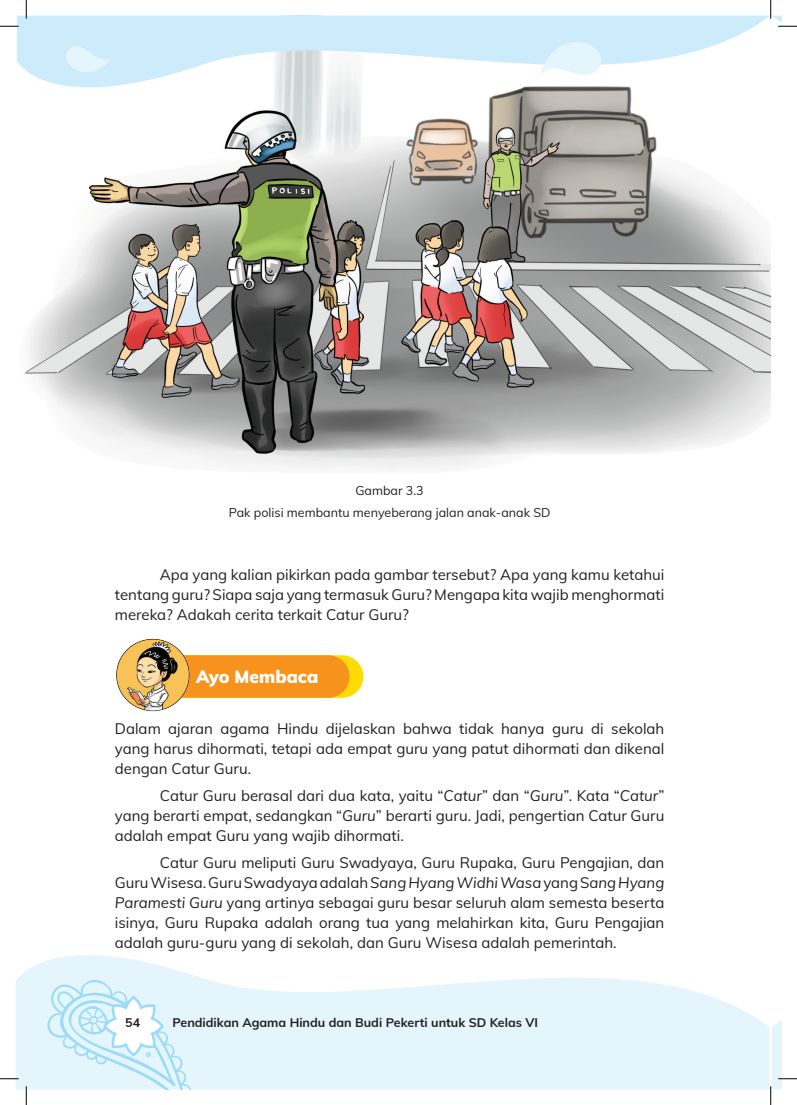
<style>
.page{position:relative;width:797px;height:1105px;background:#fff}
.page>*{position:absolute;margin:0;border:0;box-sizing:border-box;transform-origin:0 0}
.t1{font:900 17.5px "Mulish";color:#fff}
.t2{font:15px/20px "Mulish";color:#231f20;text-align:justify}
.t3{font:12.5px/22.1px "Mulish";color:#231f20;text-align:center}
.t4{font:700 12.5px "Mulish";color:#231f20}
.s1{font-style:italic}
</style>
<div class="page">
<img style="left:25px;top:123px;width:745px;height:348px">
<svg style="left:16px;top:955px;width:753px;height:134px;fill:#e5f5fc"></svg>
<svg style="left:43px;top:976px;width:152px;height:113px;background:#dbf1fb"></svg>
<svg style="left:17px;top:16px;width:752px;height:107px"></svg>
<svg style="left:64px;top:45px;width:47px;height:27px"></svg>
<svg style="left:540px;top:40px;width:65px;height:36px;background:#e2f4fc"></svg>
<svg style="left:191px;top:655px;width:172px;height:43px;background:#f79c21"></svg>
<img style="left:116px;top:638px;width:75px;height:74px">
<svg style="left:0;top:25px;width:19px;height:2px"></svg>
<svg style="left:0;top:1078px;width:19px;height:1px"></svg>
<svg style="left:25px;top:0;width:2px;height:19px"></svg>
<svg style="left:25px;top:1086px;width:2px;height:19px"></svg>
<svg style="left:770px;top:0;width:27px;height:27px"></svg>
<svg style="left:770px;top:1020px;width:27px;height:85px"></svg>
<p class="t3" style="left:229px;top:479px;width:323px">Gambar 3.3<br>Pak polisi membantu menyeberang jalan anak-anak SD</p>
<p class="t2" style="left:115px;top:564px;width:551px;text-indent:45px">Apa yang kalian pikirkan pada gambar tersebut? Apa yang kamu ketahui tentang guru? Siapa saja yang termasuk Guru? Mengapa kita wajib menghormati mereka? Adakah cerita terkait Catur Guru?</p>
<p class="t1" style="left:196px;top:664px;width:123px">Ayo Membaca</p>
<p class="t2" style="left:115px;top:718px;width:551px">Dalam ajaran agama Hindu dijelaskan bahwa tidak hanya guru di sekolah yang harus dihormati, tetapi ada empat guru yang patut dihormati dan dikenal dengan Catur Guru.</p>
<p class="t2" style="left:115px;top:785px;width:551px;text-indent:45px">Catur Guru berasal dari dua kata, yaitu “<span class="s1">Catur</span>” dan “<span class="s1">Guru</span>”. Kata “<span class="s1">Catur</span>” yang berarti empat, sedangkan “<span class="s1">Guru</span>” berarti guru. Jadi, pengertian Catur Guru adalah empat Guru yang wajib dihormati.</p>
<p class="t2" style="left:115px;top:852px;width:551px;text-indent:45px">Catur Guru meliputi Guru Swadyaya, Guru Rupaka, Guru Pengajian, dan Guru Wisesa. Guru Swadyaya adalah <span class="s1">Sang Hyang Widhi Wasa</span> yang S<span class="s1">ang Hyang Paramesti Guru</span> yang artinya sebagai guru besar seluruh alam semesta beserta isinya, Guru Rupaka adalah orang tua yang melahirkan kita, Guru Pengajian adalah guru-guru yang di sekolah, dan Guru Wisesa adalah pemerintah.</p>
<p class="t4" style="left:125px;top:1014px;width:16px">54</p>
<p class="t4" style="left:172px;top:1013px;width:367px">Pendidikan Agama Hindu dan Budi Pekerti untuk SD Kelas VI</p>
</div>
